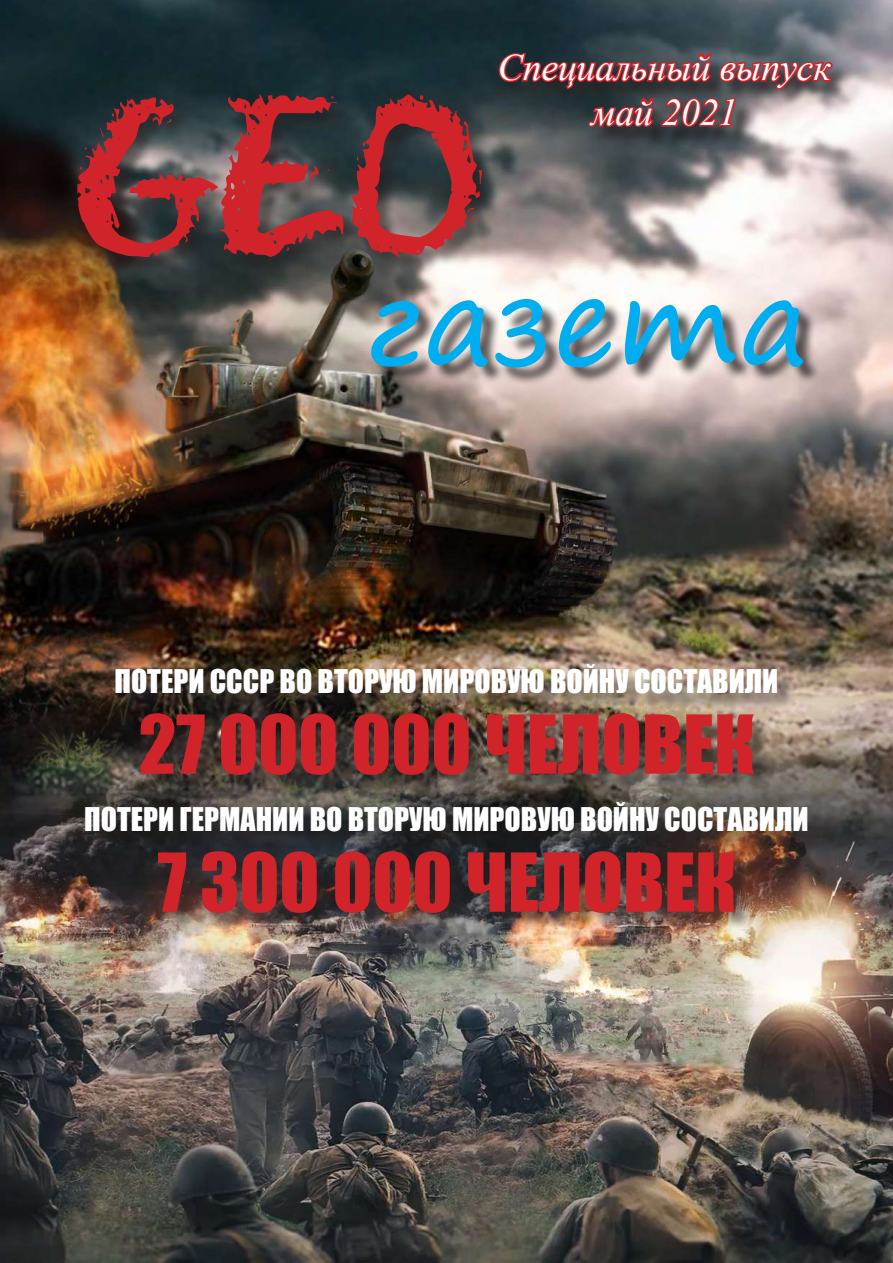
<style>
.page{position:relative;width:893px;height:1263px;background:#fff}
.page>*{position:absolute;margin:0;border:0;box-sizing:border-box;transform-origin:0 0}
.t1{font:203.1px "DS Eraser Cyr";color:#d1232a}
.t2{font:120.3px "Segoe Print";color:#00aeef}
.t3{font:75px "Impact";color:#d1232a}
.t4{font:italic 37.5px/45px "Times New Roman";color:#fff;text-align:center}
.t5{font:30px "Impact";color:#fff}
</style>
<div class="page">
<img style="left:0;top:0;width:893px;height:625px">
<div style="left:80px;top:97px;width:420px;height:178px;background:#231f20;opacity:.5"></div>
<div style="left:374px;top:301px;width:448px;height:85px;background:#231f20;opacity:.75"></div>
<div style="left:501px;top:56px;width:350px;height:89px;background:#231f20;opacity:.75"></div>
<svg style="left:497px;top:48px;width:338px;height:83px"></svg>
<img style="left:0;top:625px;width:893px;height:638px">
<div style="left:143px;top:715px;width:629px;height:78px;background:#231f20;opacity:.5"></div>
<div style="left:118px;top:666px;width:678px;height:46px;background:#231f20;opacity:.5"></div>
<div style="left:161px;top:853px;width:592px;height:78px;background:#231f20;opacity:.5"></div>
<div style="left:88px;top:804px;width:738px;height:46px;background:#231f20;opacity:.5"></div>
<h1 class="t1" style="left:73px;top:59px;width:414px">GEO</h1>
<p class="t4" style="left:498px;top:44px;width:335px">Специальный выпуск май 2021</p>
<h2 class="t2" style="left:365px;top:214px;width:445px">газета</h2>
<p class="t5" style="left:114px;top:658px;width:665px">ПОТЕРИ СССР ВО ВТОРУЮ МИРОВУЮ ВОЙНУ СОСТАВИЛИ</p>
<h3 class="t3" style="left:139px;top:686px;width:617px">27 000 000 ЧЕЛОВЕК</h3>
<p class="t5" style="left:84px;top:796px;width:726px">ПОТЕРИ ГЕРМАНИИ ВО ВТОРУЮ МИРОВУЮ ВОЙНУ СОСТАВИЛИ</p>
<h3 class="t3" style="left:158px;top:824px;width:579px">7 300 000 ЧЕЛОВЕК</h3>
</div>
